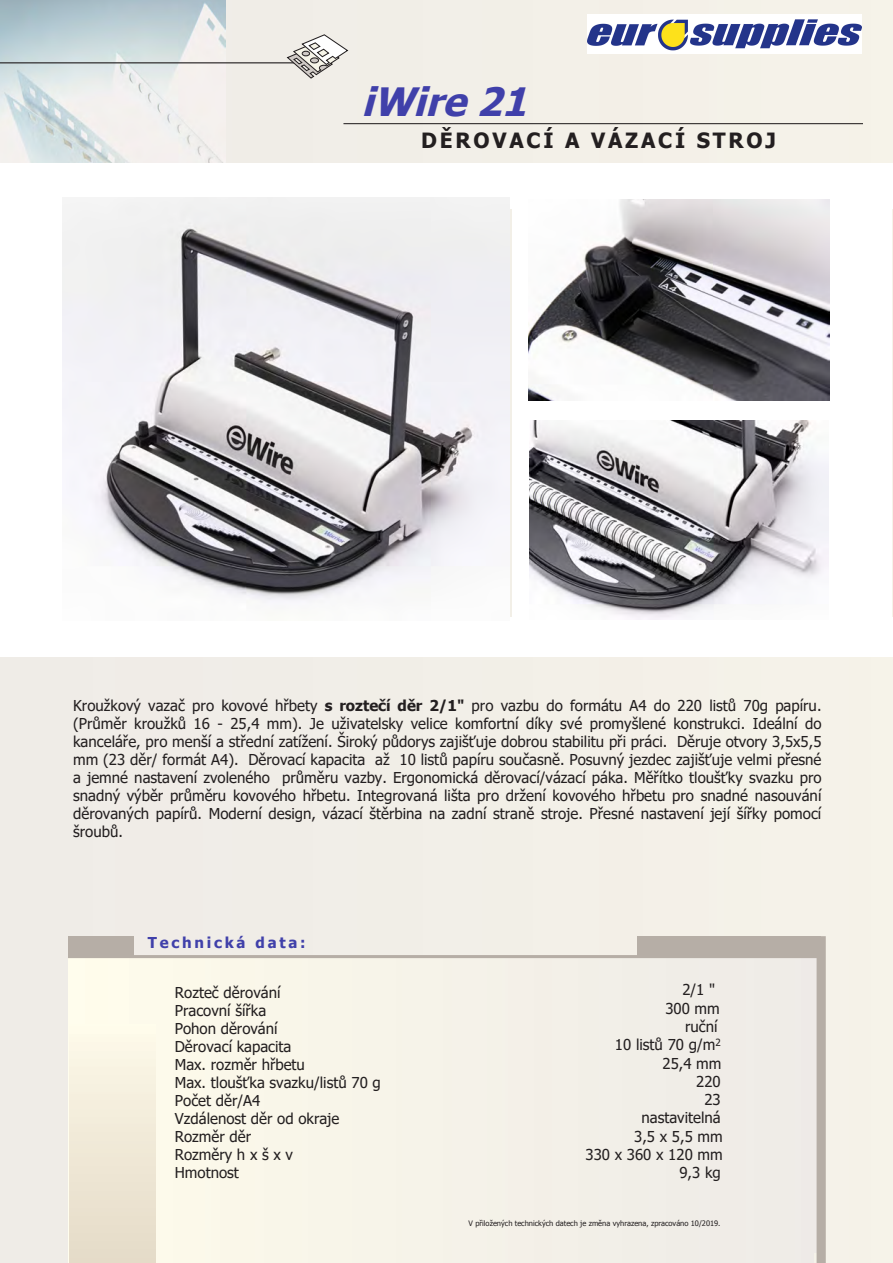
<style>
.page{position:relative;width:893px;height:1263px;background:#f2efe8}
.page>*{position:absolute;margin:0;border:0;box-sizing:border-box;transform-origin:0 0}
.t1{font:italic 700 39px "Tahoma";color:#4040aa}
.t2{font:700 21px "Tahoma";letter-spacing:.13em;color:#231f20}
.t3{font:15px/18px "Tahoma";color:#231f20}
.t4{font:700 15px "Tahoma";letter-spacing:.185em;color:#4040aa}
.t5{font:7.5px "Tahoma";color:#231f20}
.s1{font-weight:700}
</style>
<div class="page">
<div style="left:69px;top:957px;width:744px;height:306px;background:#f5f2e9"></div>
<hr style="left:343px;top:123px;width:519px;height:1px;background:#231f20">
<div style="left:69px;top:936px;width:65px;height:20px;background:#b6aea6"></div>
<div style="left:816px;top:936px;width:11px;height:327px;background:#b6aea6"></div>
<div style="left:637px;top:936px;width:184px;height:21px;background:#b6aea6"></div>
<hr style="left:69px;top:955px;width:752px;height:3px;background:#b6aea6">
<img style="left:0;top:0;width:226px;height:164px">
<hr style="left:0;top:63px;width:295px;height:1px;background:#231f20">
<div style="left:69px;top:1025px;width:87px;height:238px;background:linear-gradient(to bottom,#fdfae9,#e4dac7)"></div>
<svg style="left:287px;top:34px;width:61px;height:45px;background:#d1cfca"></svg>
<img style="left:0;top:163px;width:203px;height:455px">
<img style="left:512px;top:209px;width:379px;height:409px">
<img style="left:0;top:164px;width:893px;height:45px">
<img style="left:0;top:618px;width:893px;height:38px">
<img style="left:62px;top:198px;width:447px;height:423px">
<img style="left:528px;top:200px;width:301px;height:200px">
<img style="left:529px;top:420px;width:300px;height:200px">
<img style="left:588px;top:15px;width:273px;height:39px">
<h1 class="t1" style="left:361px;top:74px;width:182px">iWire21</h1>
<h2 class="t2" style="left:421px;top:125px;width:356px">DĚROVACÍ A VÁZACÍ STROJ</h2>
<p class="t3" style="left:73px;top:698px;width:750px;text-align:justify">Kroužkový vazač pro kovové hřbety <span class="s1">s roztečí děr 2/1"</span> pro vazbu do formátu A4 do 220 listů 70g papíru. (Průměr kroužků 16 - 25,4 mm). Je uživatelsky velice komfortní díky své promyšlené konstrukci. Ideální do kanceláře, pro menší a střední zatížení. Široký půdorys zajišťuje dobrou stabilitu při práci. Děruje otvory 3,5x5,5 mm (23 děr/ formát A4). Děrovací kapacita až 10 listů papíru současně. Posuvný jezdec zajišťuje velmi přesné a jemné nastavení zvoleného průměru vazby. Ergonomická děrovací/vázací páka. Měřítko tloušťky svazku pro snadný výběr průměru kovového hřbetu. Integrovaná lišta pro držení kovového hřbetu pro snadné nasouvání děrovaných papírů. Moderní design, vázací štěrbina na zadní straně stroje. Přesné nastavení její šířky pomocí šroubů.</p>
<p class="t4" style="left:148px;top:932px;width:159px">Technická data:</p>
<p class="t3" style="left:175px;top:985px;width:208px">Rozteč děrování<br>Pracovní šířka<br>Pohon děrování<br>Děrovací kapacita<br>Max. rozměr hřbetu<br>Max. tloušťka svazku/listů 70 g<br>Počet děr/A4<br>Vzdálenost děr od okraje<br>Rozměr děr<br>Rozměry h x š x v<br>Hmotnost</p>
<p class="t3" style="left:682px;top:981px;width:34px">2/1 "</p>
<p class="t3" style="left:665px;top:1000px;width:56px">300 mm</p>
<p class="t3" style="left:685px;top:1018px;width:34px">ruční</p>
<p class="t3" style="left:615px;top:1037px;width:107px">10 listů 70 g/m<sup>2</sup></p>
<p class="t3" style="left:662px;top:1055px;width:60px">25,4 mm</p>
<p class="t3" style="left:696px;top:1073px;width:26px">220</p>
<p class="t3" style="left:704px;top:1092px;width:18px">23</p>
<p class="t3" style="left:641px;top:1110px;width:81px">nastavitelná</p>
<p class="t3" style="left:634px;top:1128px;width:90px">3,5 x 5,5 mm</p>
<p class="t3" style="left:585px;top:1146px;width:139px">330 x 360 x 120 mm</p>
<p class="t3" style="left:679px;top:1165px;width:43px">9,3 kg</p>
<p class="t5" style="left:468px;top:1218px;width:254px">V přiložených technických datech je změna vyhrazena, zpracováno 10/2019.</p>
</div>
